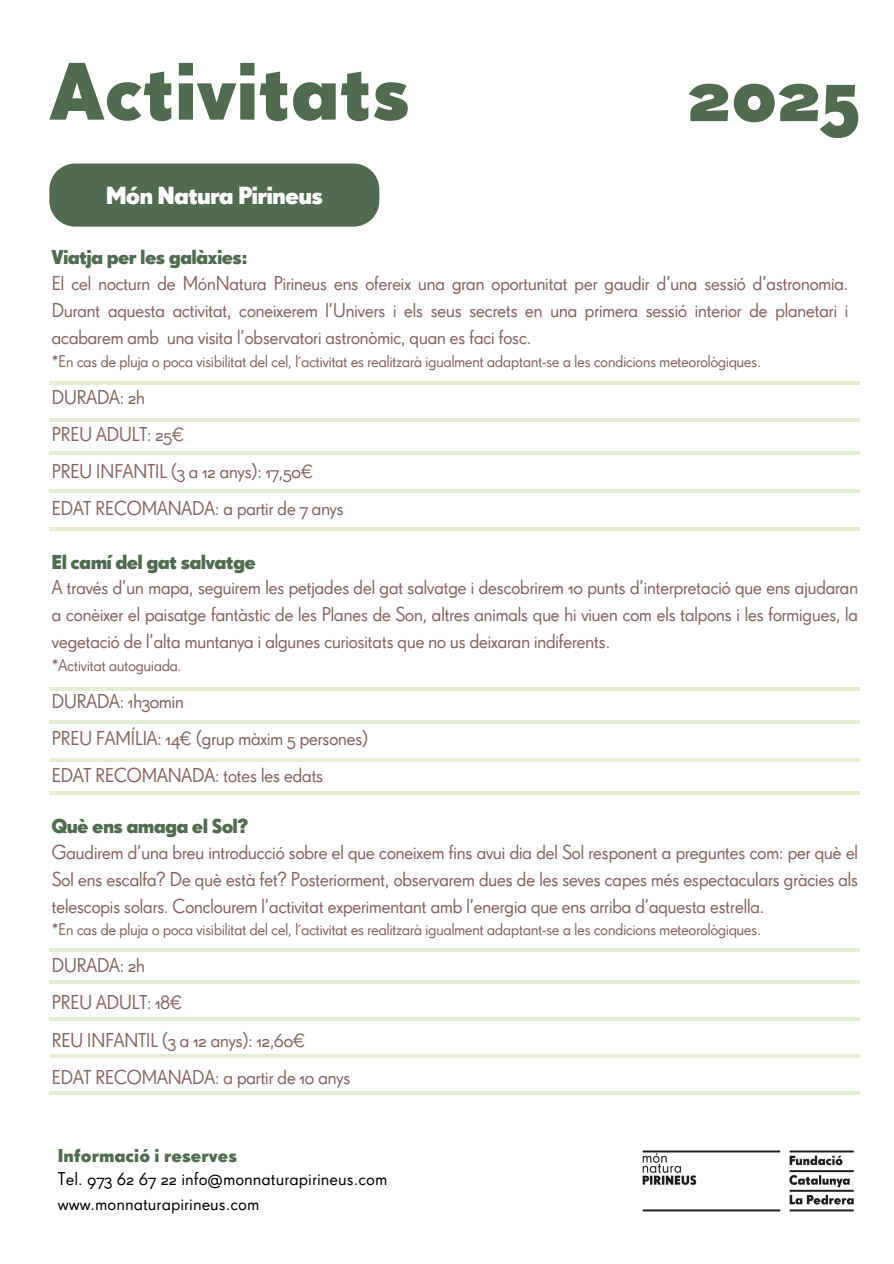
<style>
.page{position:relative;width:894px;height:1264px;background:#fff}
.page>*{position:absolute;margin:0;border:0;box-sizing:border-box;transform-origin:0 0}
.t1{font:78.75px "Super Grotesk OT Bld";color:#516b51}
.t2{font:24px "Super Grotesk OT Bld";letter-spacing:-.035em;color:#fff}
.t3{font:19.5px/27px "Super Grotesk OT";letter-spacing:-.035em;color:#856364;text-align:justify}
.t4{font:19.5px "Super Grotesk OT Bld";letter-spacing:-.035em;color:#516b51}
.t5{font:18px/24.8px "Super Grotesk OT";color:#000}
.t6{font:18px "Super Grotesk OT Bld";color:#516b51}
.t7{font:16.5px "Super Grotesk OT";letter-spacing:-.035em;color:#856364}
</style>
<div class="page">
<div style="left:49px;top:163px;width:330px;height:64px;background:#516b51"></div>
<svg style="left:49px;top:384px;width:800px;height:147px"></svg>
<hr style="left:49px;top:381px;width:810px;height:3px;background:#e2edd3">
<hr style="left:49px;top:418px;width:810px;height:4px;background:#e2edd3">
<hr style="left:49px;top:451px;width:810px;height:4px;background:#e2edd3">
<hr style="left:49px;top:489px;width:810px;height:4px;background:#e2edd3">
<hr style="left:49px;top:527px;width:810px;height:3px;background:#e2edd3">
<svg style="left:49px;top:690px;width:810px;height:72px"></svg>
<hr style="left:49px;top:720px;width:810px;height:4px;background:#e2edd3">
<hr style="left:49px;top:758px;width:810px;height:3px;background:#e2edd3">
<hr style="left:49px;top:687px;width:810px;height:3px;background:#e2edd3">
<svg style="left:49px;top:951px;width:810px;height:107px"></svg>
<hr style="left:49px;top:980px;width:810px;height:4px;background:#e2edd3">
<hr style="left:49px;top:1017px;width:810px;height:4px;background:#e2edd3">
<hr style="left:49px;top:1054px;width:810px;height:3px;background:#e2edd3">
<hr style="left:49px;top:1091px;width:810px;height:4px;background:#e2edd3">
<hr style="left:49px;top:948px;width:810px;height:3px;background:#e2edd3">
<img style="left:642px;top:1150px;width:212px;height:62px">
<hr style="left:49px;top:791px;width:810px;height:4px;background:#e2edd3">
<p class="t1" style="left:49px;top:42px;width:362px">Activitats</p>
<h2 class="t2" style="left:106px;top:180px;width:219px">Món Natura Pirineus</h2>
<p class="t1" style="left:687px;top:44px;width:174px">2025</p>
<h1 class="t4" style="left:51px;top:245px;width:198px">Viatja per les galàxies:</h1>
<h3 class="t3" style="left:51px;top:271px;width:798px">El cel nocturn de MónNatura Pirineus ens ofereix una gran oportunitat per gaudir d’una sessió d’astronomia.<br>Durant aquesta activitat, coneixerem l’Univers i els seus secrets en una primera sessió interior de planetari i acabarem amb una visita l’observatori astronòmic, quan es faci fosc.</h3>
<p class="t7" style="left:51px;top:354px;width:711px">*En cas de pluja o poca visibilitat del cel, l´activitat es realitzarà igualment adaptant-se a les condicions meteorològiques.</p>
<p class="t3" style="left:51px;top:385px;width:95px">DURADA: 2h</p>
<p class="t3" style="left:51px;top:422px;width:134px">PREU ADULT: 25€</p>
<p class="t3" style="left:51px;top:459px;width:263px">PREU INFANTIL (3 a 12 anys): 17,50€</p>
<h4 class="t3" style="left:51px;top:496px;width:294px">EDAT RECOMANADA: a partir de 7 anys</h4>
<p class="t4" style="left:51px;top:549px;width:206px">El camí del gat salvatge</p>
<p class="t3" style="left:51px;top:575px;width:808px">A través d’un mapa, seguirem les petjades del gat salvatge i descobrirem 10 punts d’interpretació que ens ajudaran a conèixer el paisatge fantàstic de les Planes de Son, altres animals que hi viuen com els talpons i les formigues, la vegetació de l’alta muntanya i algunes curiositats que no us deixaran indiferents.</p>
<p class="t7" style="left:51px;top:658px;width:132px">*Activitat autoguiada.</p>
<p class="t3" style="left:51px;top:689px;width:134px">DURADA: 1h30min</p>
<p class="t3" style="left:51px;top:726px;width:318px">PREU FAMÍLIA: 14€ (grup màxim 5 persones)</p>
<p class="t3" style="left:51px;top:763px;width:273px">EDAT RECOMANADA: totes les edats</p>
<p class="t4" style="left:51px;top:813px;width:198px">Què ens amaga el Sol?</p>
<p class="t3" style="left:51px;top:839px;width:808px">Gaudirem d’una breu introducció sobre el que coneixem fins avui dia del Sol responent a preguntes com: per què el Sol ens escalfa? De què està fet? Posteriorment, observarem dues de les seves capes més espectaculars gràcies als telescopis solars. Conclourem l’activitat experimentant amb l’energia que ens arriba d’aquesta estrella.</p>
<p class="t7" style="left:51px;top:922px;width:711px">*En cas de pluja o poca visibilitat del cel, l´activitat es realitzarà igualment adaptant-se a les condicions meteorològiques.</p>
<p class="t3" style="left:51px;top:953px;width:95px">DURADA: 2h</p>
<p class="t3" style="left:51px;top:990px;width:132px">PREU ADULT: 18€</p>
<p class="t3" style="left:51px;top:1027px;width:255px">REU INFANTIL (3 a 12 anys): 12,60€</p>
<p class="t3" style="left:51px;top:1064px;width:300px">EDAT RECOMANADA: a partir de 10 anys</p>
<p class="t6" style="left:58px;top:1144px;width:181px">Informació i reserves</p>
<p class="t5" style="left:58px;top:1167px;width:331px">Tel. 973 62 67 22 info@monnaturapirineus.com www.monnaturapirineus.com</p>
</div>
